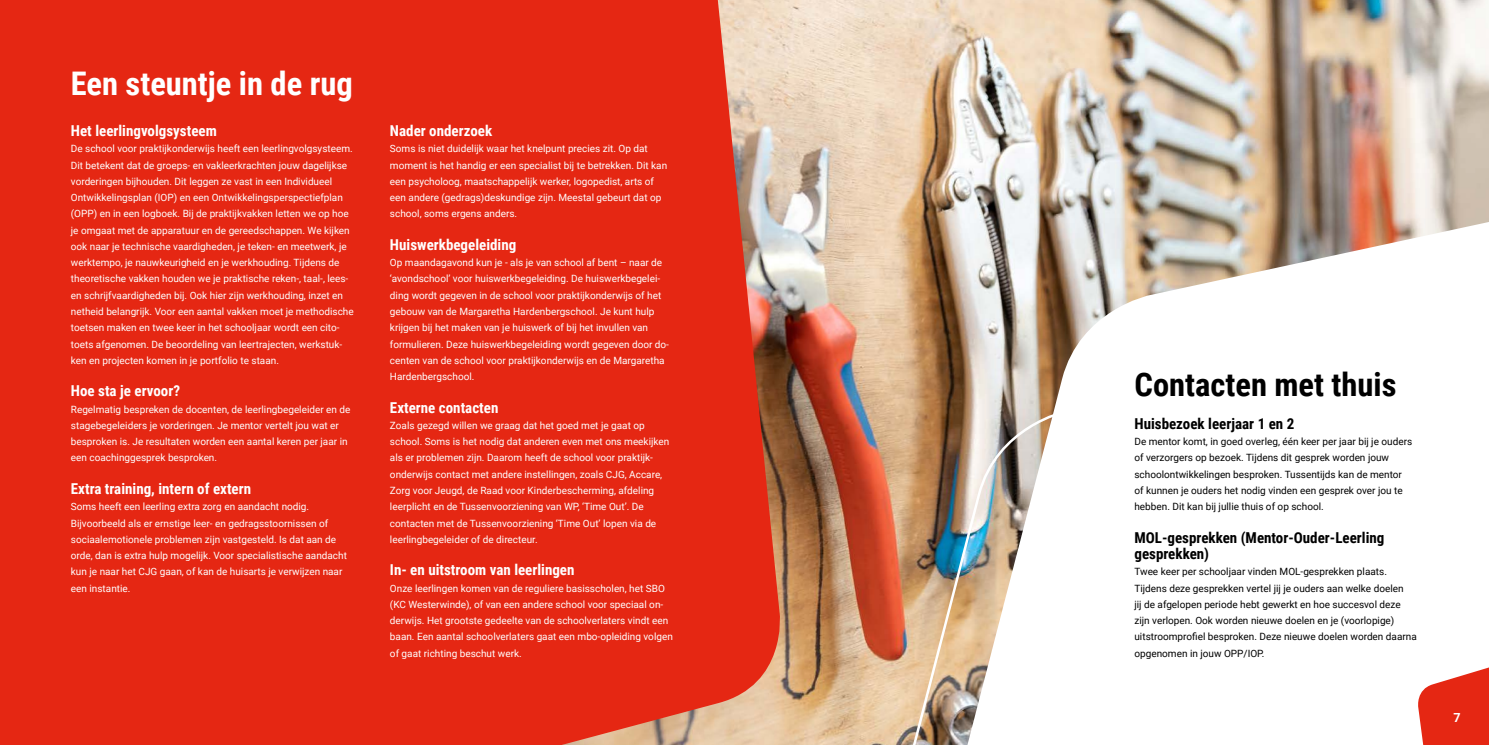
<style>
.page{position:relative;width:1489px;height:745px;background:#fff}
.page>*{position:absolute;margin:0;border:0;box-sizing:border-box;transform-origin:0 0}
.t1{font:700 32.5px "Roboto Condensed";color:#fff}
.t2{font:700 32.5px "Roboto Condensed";color:#000}
.t3{font:700 15px "Roboto Condensed";color:#fff}
.t4{font:700 15px/16.2px "Roboto Condensed";color:#000}
.t5{font:700 12.5px "Roboto";color:#fff}
.t6{font:10px/16.2px "Roboto";color:#fff}
.t7{font:10px/16.2px "Roboto";color:#000}
</style>
<div class="page">
<img style="left:786px;top:0;width:702px;height:265px">
<div style="left:0;top:0;width:786px;height:744px;background:#e52713"></div>
<img style="left:863px;top:149px;width:625px;height:116px">
<img style="left:779px;top:265px;width:510px;height:479px">
<svg style="left:1418px;top:667px;width:70px;height:77px"></svg>
<h1 class="t1" style="left:71px;top:61px;width:283px">Een steuntje in de rug</h1>
<h2 class="t3" style="left:71px;top:120px;width:147px">Het leerlingvolgsysteem</h2>
<p class="t6" style="left:71px;top:140px;width:284px">De school voor praktijkonderwijs heeft een leerlingvolgsysteem.<br>Dit betekent dat de groeps- en vakleerkrachten jouw dagelijkse vorderingen bijhouden. Dit leggen ze vast in een Individueel Ontwikkelingsplan (IOP) en een Ontwikkelingsperspectiefplan (OPP) en in een logboek. Bij de praktijkvakken letten we op hoe je omgaat met de apparatuur en de gereedschappen. We kijken ook naar je technische vaardigheden, je teken- en meetwerk, je werktempo, je nauwkeurigheid en je werkhouding. Tijdens de theoretische vakken houden we je praktische reken-, taal-, lees&shy;en schrijfvaardigheden bij. Ook hier zijn werkhouding, inzet en netheid belangrijk. Voor een aantal vakken moet je methodische toetsen maken en twee keer in het schooljaar wordt een cito&shy;toets afgenomen. De beoordeling van leertrajecten, werkstuk&shy;ken en projecten komen in je portfolio te staan.</p>
<h2 class="t3" style="left:71px;top:380px;width:111px">Hoe sta je ervoor?</h2>
<p class="t6" style="left:71px;top:400px;width:281px">Regelmatig bespreken de docenten, de leerlingbegeleider en de stagebegeleiders je vorderingen. Je mentor vertelt jou wat er besproken is. Je resultaten worden een aantal keren per jaar in een coachinggesprek besproken.</p>
<h2 class="t3" style="left:71px;top:478px;width:182px">Extra training, intern of extern</h2>
<p class="t6" style="left:71px;top:498px;width:277px">Soms heeft een leerling extra zorg en aandacht nodig.<br>Bijvoorbeeld als er ernstige leer- en gedragsstoornissen of sociaalemotionele problemen zijn vastgesteld. Is dat aan de orde, dan is extra hulp mogelijk. Voor specialistische aandacht kun je naar het CJG gaan, of kan de huisarts je verwijzen naar een instantie.</p>
<h2 class="t3" style="left:390px;top:120px;width:104px">Nader onderzoek</h2>
<p class="t6" style="left:390px;top:140px;width:279px">Soms is niet duidelijk waar het knelpunt precies zit. Op dat moment is het handig er een specialist bij te betrekken. Dit kan een psycholoog, maatschappelijk werker, logopedist, arts of een andere (gedrags)deskundige zijn. Meestal gebeurt dat op school, soms ergens anders.</p>
<h2 class="t3" style="left:390px;top:234px;width:128px">Huiswerkbegeleiding</h2>
<p class="t6" style="left:390px;top:254px;width:280px">Op maandagavond kun je - als je van school af bent – naar de ‘avondschool’ voor huiswerkbegeleiding. De huiswerkbegelei&shy;ding wordt gegeven in de school voor praktijkonderwijs of het gebouw van de Margaretha Hardenbergschool. Je kunt hulp krijgen bij het maken van je huiswerk of bij het invullen van formulieren. Deze huiswerkbegeleiding wordt gegeven door do&shy;centen van de school voor praktijkonderwijs en de Margaretha Hardenbergschool.</p>
<h2 class="t3" style="left:390px;top:396px;width:110px">Externe contacten</h2>
<p class="t6" style="left:390px;top:416px;width:281px">Zoals gezegd willen we graag dat het goed met je gaat op school. Soms is het nodig dat anderen even met ons meekijken als er problemen zijn. Daarom heeft de school voor praktijk&shy;onderwijs contact met andere instellingen, zoals CJG, Accare, Zorg voor Jeugd, de Raad voor Kinderbescherming, afdeling leerplicht en de Tussenvoorziening van WP, ‘Time Out’. De contacten met de Tussenvoorziening ‘Time Out’ lopen via de leerlingbegeleider of de directeur.</p>
<h2 class="t3" style="left:390px;top:559px;width:186px">In- en uitstroom van leerlingen</h2>
<p class="t6" style="left:390px;top:579px;width:284px">Onze leerlingen komen van de reguliere basisscholen, het SBO (KC Westerwinde), of van een andere school voor speciaal on&shy;derwijs. Het grootste gedeelte van de schoolverlaters vindt een baan. Een aantal schoolverlaters gaat een mbo-opleiding volgen of gaat richting beschut werk.</p>
<h1 class="t2" style="left:1134px;top:361px;width:263px">Contacten met thuis</h1>
<h2 class="t4" style="left:1134px;top:414px;width:161px">Huisbezoek leerjaar 1 en 2</h2>
<p class="t7" style="left:1134px;top:433px;width:279px">De mentor komt, in goed overleg, één keer per jaar bij je ouders of verzorgers op bezoek. Tijdens dit gesprek worden jouw schoolontwikkelingen besproken. Tussentijds kan de mentor of kunnen je ouders het nodig vinden een gesprek over jou te hebben. Dit kan bij jullie thuis of op school.</p>
<h2 class="t4" style="left:1134px;top:528px;width:251px">MOL-gesprekken (Mentor-Ouder-Leerling gesprekken)</h2>
<p class="t7" style="left:1134px;top:563px;width:284px">Twee keer per schooljaar vinden MOL-gesprekken plaats.<br>Tijdens deze gesprekken vertel jij je ouders aan welke doelen<br>jij de afgelopen periode hebt gewerkt en hoe succesvol deze zijn verlopen. Ook worden nieuwe doelen en je (voorlopige) uitstroomprofiel besproken. Deze nieuwe doelen worden daarna opgenomen in jouw OPP/IOP.</p>
<p class="t5" style="left:1453px;top:708px;width:9px">7</p>
</div>
